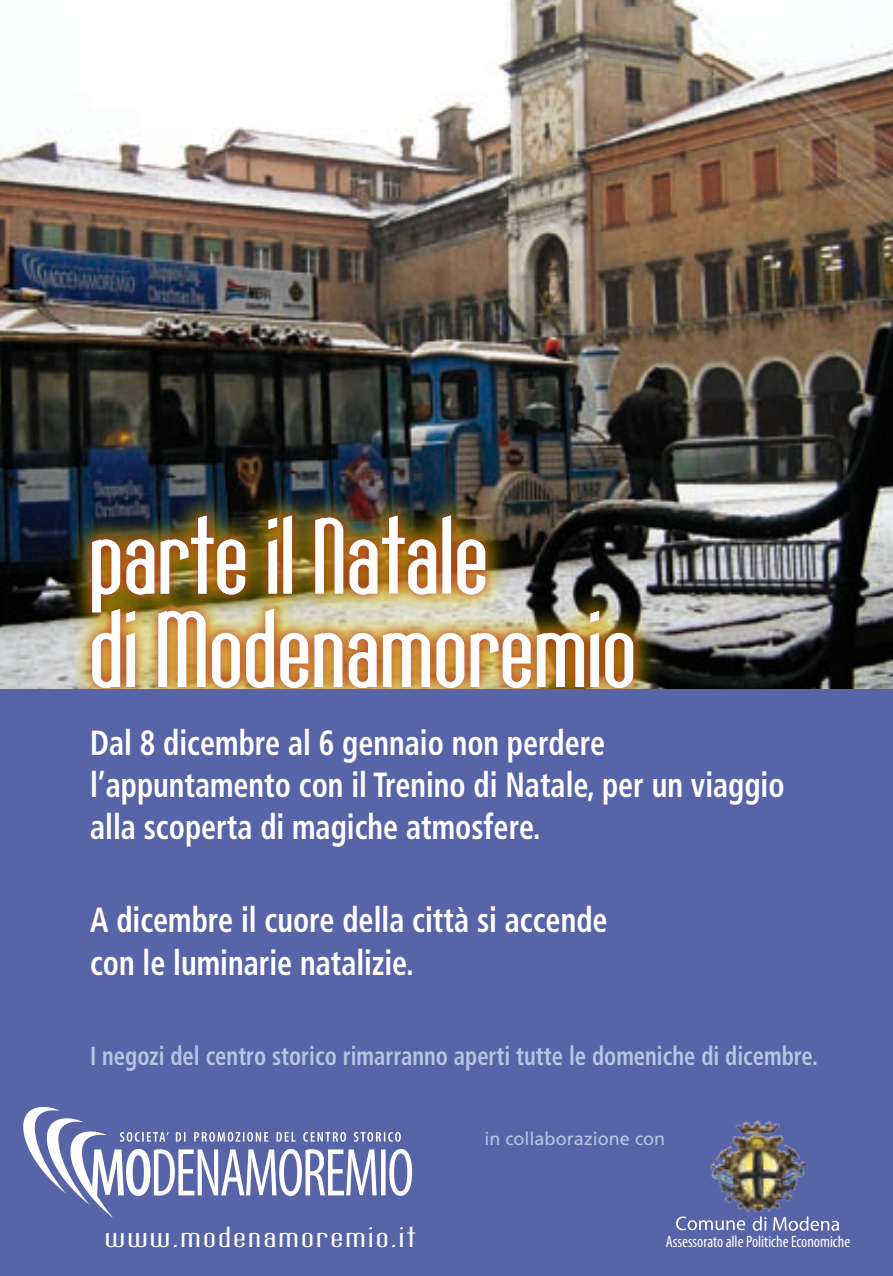
<style>
.page{position:relative;width:893px;height:1276px;background:#fff}
.page>*{position:absolute;margin:0;border:0;box-sizing:border-box;transform-origin:0 0}
.t1{font:600 114.6px/93.3px "Conques";letter-spacing:-.01em;color:#fff}
.t2{font:700 condensed 34.8px/42.3px "Frutiger";color:#fff;scale:.86 1}
.t3{font:30px "Conques";letter-spacing:.05em;color:#fff;scale:1.51 1}
.t4{font:700 condensed 26.1px "Frutiger";color:#b6c5e1;scale:.86 1}
.t5{font:18px "Frutiger";color:#b6c5e1}
.t6{font:condensed 16.5px "Myriad Pro";color:#fff}
</style>
<div class="page">
<img style="left:0;top:0;width:893px;height:689px">
<div style="left:62px;top:486px;width:602px;height:231px;background:#ffed00;opacity:.65"></div>
<img style="left:77px;top:501px;width:572px;height:188px">
<div style="left:0;top:689px;width:893px;height:587px;background:#5764a7"></div>
<img style="left:710px;top:1120px;width:96px;height:92px">
<svg style="left:676px;top:1216px;width:69px;height:14px"></svg>
<svg style="left:753px;top:1216px;width:13px;height:14px"></svg>
<svg style="left:773px;top:1216px;width:66px;height:14px"></svg>
<svg style="left:23px;top:1106px;width:389px;height:112px"></svg>
<h1 class="t1" style="left:90px;top:510px;width:550px">parte il Natale<br>di Modenamoremio</h1>
<p class="t2" style="left:90px;top:722px;width:809px">Dal 8 dicembre al 6 gennaio non perdere l’appuntamento con il Trenino di Natale, per un viaggio alla scoperta di magiche atmosfere.</p>
<p class="t2" style="left:90px;top:899px;width:603px">A dicembre il cuore della città si accende con le luminarie natalizie.</p>
<p class="t4" style="left:90px;top:1040px;width:848px">I negozi del centro storico rimarranno aperti tutte le domeniche di dicembre.</p>
<p class="t3" style="left:106px;top:1223px;width:207px">www.modenamoremio.it</p>
<p class="t5" style="left:484px;top:1128px;width:182px">in collaborazione con</p>
<p class="t6" style="left:666px;top:1231px;width:186px">Assessorato alle Politiche Economiche</p>
</div>
